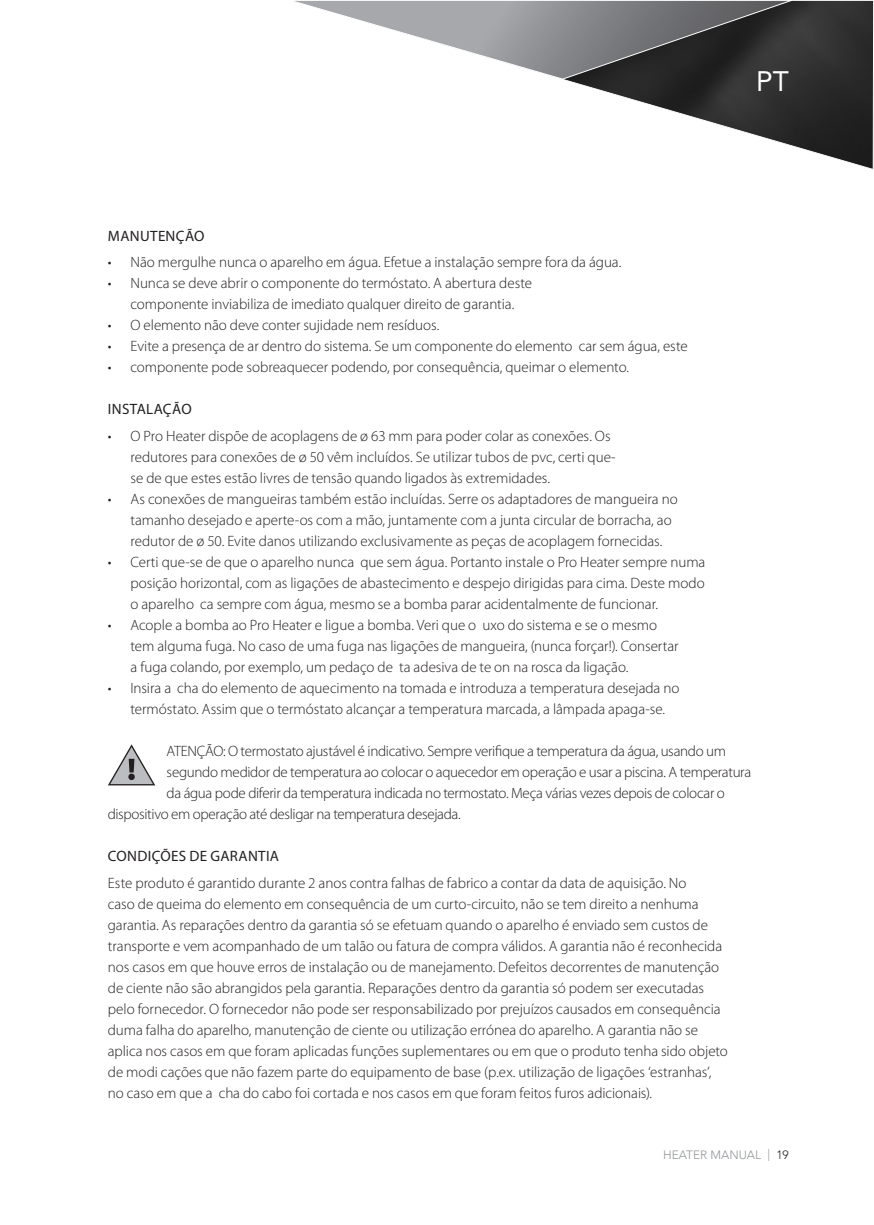
<style>
.page{position:relative;width:874px;height:1225px;background:#fff}
.page>*{position:absolute;margin:0;border:0;box-sizing:border-box;transform-origin:0 0}
.t1{font:28px "Avenir LT Std";color:#fff}
.t2{font:300 15px/21px "Myriad Pro";letter-spacing:-.005em;color:#231f20}
.t3{font:300 15px "Myriad Pro";letter-spacing:-.025em;color:#231f20}
.t4{font:15px "Myriad Pro";letter-spacing:.025em;color:#231f20}
.t5{font:300 12px "Avenir LT Std";color:#939598}
.s1{color:#231f20}
</style>
<div class="page">
<svg style="left:565px;top:0;width:308px;height:170px"></svg>
<svg style="left:295px;top:0;width:500px;height:80px"></svg>
<svg style="left:108px;top:744px;width:47px;height:41px"></svg>
<h1 class="t1" style="left:755px;top:65px;width:34px">PT</h1>
<p class="t4" style="left:108px;top:226px;width:98px">MANUTENÇÃO</p>
<p class="t2" style="left:108px;top:252px;width:515px">• Não mergulhe nunca o aparelho em água. Efetue a instalação sempre fora da água.</p>
<p class="t2" style="left:108px;top:273px;width:425px;text-align:center">• Nunca se deve abrir o componente do termóstato. A abertura deste componente inviabiliza de imediato qualquer direito de garantia.</p>
<p class="t2" style="left:108px;top:315px;width:333px">• O elemento não deve conter sujidade nem resíduos.</p>
<p class="t2" style="left:108px;top:336px;width:581px">• Evite a presença de ar dentro do sistema. Se um componente do elemento car sem água, este</p>
<p class="t2" style="left:108px;top:357px;width:522px">• componente pode sobreaquecer podendo, por consequência, queimar o elemento.</p>
<p class="t4" style="left:108px;top:400px;width:85px">INSTALAÇÃO</p>
<p class="t2" style="left:130px;top:426px;width:486px;text-indent:-23px">• O Pro Heater dispõe de acoplagens de ø 63 mm para poder colar as conexões. Os redutores para conexões de ø 50 vêm incluídos. Se utilizar tubos de pvc, certi que&shy;se de que estes estão livres de tensão quando ligados às extremidades.</p>
<p class="t2" style="left:130px;top:489px;width:548px;text-indent:-23px">• As conexões de mangueiras também estão incluídas. Serre os adaptadores de mangueira no tamanho desejado e aperte-os com a mão, juntamente com a junta circular de borracha, ao redutor de ø 50. Evite danos utilizando exclusivamente as peças de acoplagem fornecidas.</p>
<p class="t2" style="left:130px;top:552px;width:576px;text-align:justify;text-indent:-23px">• Certi que-se de que o aparelho nunca que sem água. Portanto instale o Pro Heater sempre numa posição horizontal, com as ligações de abastecimento e despejo dirigidas para cima. Deste modo o aparelho ca sempre com água, mesmo se a bomba parar acidentalmente de funcionar.</p>
<p class="t2" style="left:130px;top:615px;width:549px;text-indent:-23px">• Acople a bomba ao Pro Heater e ligue a bomba. Veri que o uxo do sistema e se o mesmo tem alguma fuga. No caso de uma fuga nas ligações de mangueira, (nunca forçar!). Consertar a fuga colando, por exemplo, um pedaço de ta adesiva de te on na rosca da ligação.</p>
<p class="t2" style="left:108px;top:678px;width:573px;text-align:center">• Insira a cha do elemento de aquecimento na tomada e introduza a temperatura desejada no termóstato. Assim que o termóstato alcançar a temperatura marcada, a lâmpada apaga-se.</p>
<p class="t3" style="left:166px;top:743px;width:560px">ATENÇÃO: O termostato ajustável é indicativo. Sempre verifique a temperatura da água, usando um</p>
<p class="t2" style="left:166px;top:762px;width:586px">segundo medidor de temperatura ao colocar o aquecedor em operação e usar a piscina. A temperatura</p>
<p class="t2" style="left:166px;top:783px;width:559px">da água pode diferir da temperatura indicada no termostato. Meça várias vezes depois de colocar o</p>
<p class="t3" style="left:108px;top:806px;width:354px">dispositivo em operação até desligar na temperatura desejada.</p>
<p class="t4" style="left:108px;top:846px;width:172px">CONDIÇÕES DE GARANTIA</p>
<p class="t2" style="left:108px;top:872px;width:621px">Este produto é garantido durante 2 anos contra falhas de fabrico a contar da data de aquisição. No<br>caso de queima do elemento em consequência de um curto-circuito, não se tem direito a nenhuma garantia. As reparações dentro da garantia só se efetuam quando o aparelho é enviado sem custos de transporte e vem acompanhado de um talão ou fatura de compra válidos. A garantia não é reconhecida nos casos em que houve erros de instalação ou de manejamento. Defeitos decorrentes de manutenção de ciente não são abrangidos pela garantia. Reparações dentro da garantia só podem ser executadas pelo fornecedor. O fornecedor não pode ser responsabilizado por prejuízos causados em consequência duma falha do aparelho, manutenção de ciente ou utilização errónea do aparelho. A garantia não se aplica nos casos em que foram aplicadas funções suplementares ou em que o produto tenha sido objeto de modi cações que não fazem parte do equipamento de base (p.ex. utilização de ligações ‘estranhas’, no caso em que a cha do cabo foi cortada e nos casos em que foram feitos furos adicionais).</p>
<p class="t5" style="left:662px;top:1147px;width:127px">HEATER MANUAL | <span class="s1">19</span></p>
</div>
